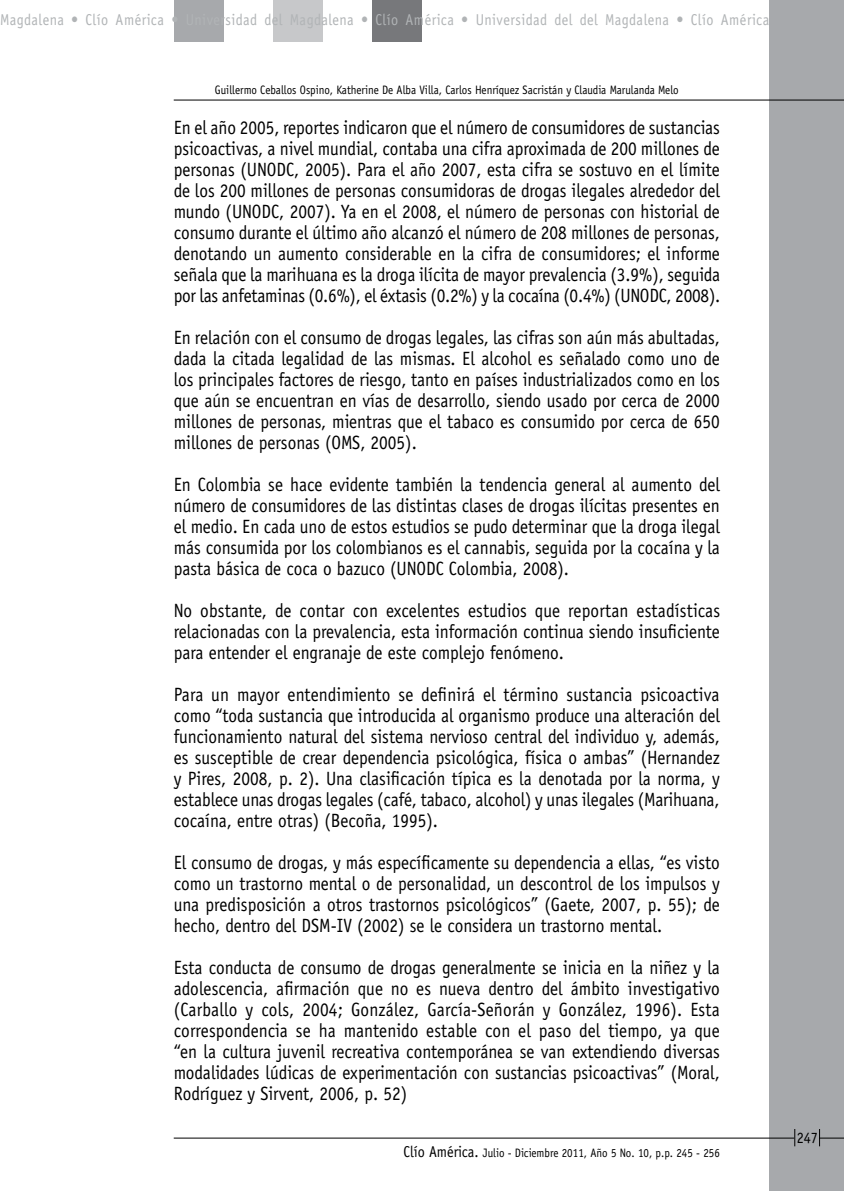
<style>
.page{position:relative;width:844px;height:1191px;background:#fff}
.page>*{position:absolute;margin:0;border:0;box-sizing:border-box;transform-origin:0 0}
.t1{font:19.25px/21px "Officina Sans";color:#000;text-align:justify;scale:.9 1}
.t2{font:15.75px "Officina Sans";letter-spacing:.035em;color:#b1b4b6;scale:.9 1}
.t3{font:15.75px "Officina Sans";color:#000;scale:.9 1}
.t4{font:12.25px "Officina Sans";color:#000;scale:.9 1}
.s1{font-size:15.75px}
</style>
<div class="page">
<div style="left:769px;top:0;width:74px;height:1191px;background:#a7a9ac"></div>
<div style="left:174px;top:0;width:49px;height:41px;background:#a7a9ac"></div>
<div style="left:372px;top:0;width:50px;height:41px;background:#77787b"></div>
<div style="left:273px;top:0;width:49px;height:41px;background:#c7c8ca"></div>
<hr style="left:174px;top:1137px;width:620px;height:1px;background:#000">
<svg style="left:794px;top:1129px;width:1px;height:17px"></svg>
<svg style="left:819px;top:1129px;width:24px;height:17px"></svg>
<hr style="left:174px;top:100px;width:669px;height:1px;background:#000">
<p class="t2" style="left:0;top:11px;width:856px">Magdalena • Clío América • Universidad del Magdalena • Clío América • Universidad del del Magdalena • Clío América</p>
<p class="t4" style="left:215px;top:82px;width:517px">Guillermo Ceballos Ospino, Katherine De Alba Villa, Carlos Henríquez Sacristán y Claudia Marulanda Melo</p>
<p class="t1" style="left:174px;top:117px;width:608px">En el año 2005, reportes indicaron que el número de consumidores de sustancias psicoactivas, a nivel mundial, contaba una cifra aproximada de 200 millones de personas (UNODC, 2005). Para el año 2007, esta cifra se sostuvo en el límite de los 200 millones de personas consumidoras de drogas ilegales alrededor del mundo (UNODC, 2007). Ya en el 2008, el número de personas con historial de consumo durante el último año alcanzó el número de 208 millones de personas, denotando un aumento considerable en la cifra de consumidores; el informe señala que la marihuana es la droga ilícita de mayor prevalencia (3.9%), seguida por las anfetaminas (0.6%), el éxtasis (0.2%) y la cocaína (0.4%) (UNODC, 2008).</p>
<p class="t1" style="left:174px;top:327px;width:608px">En relación con el consumo de drogas legales, las cifras son aún más abultadas, dada la citada legalidad de las mismas. El alcohol es señalado como uno de los principales factores de riesgo, tanto en países industrializados como en los que aún se encuentran en vías de desarrollo, siendo usado por cerca de 2000 millones de personas, mientras que el tabaco es consumido por cerca de 650 millones de personas (OMS, 2005).</p>
<p class="t1" style="left:174px;top:474px;width:608px">En Colombia se hace evidente también la tendencia general al aumento del número de consumidores de las distintas clases de drogas ilícitas presentes en el medio. En cada uno de estos estudios se pudo determinar que la droga ilegal más consumida por los colombianos es el cannabis, seguida por la cocaína y la pasta básica de coca o bazuco (UNODC Colombia, 2008).</p>
<p class="t1" style="left:174px;top:600px;width:608px">No obstante, de contar con excelentes estudios que reportan estadísticas relacionadas con la prevalencia, esta información continua siendo insuficiente para entender el engranaje de este complejo fenómeno.</p>
<p class="t1" style="left:174px;top:684px;width:608px">Para un mayor entendimiento se definirá el término sustancia psicoactiva como “toda sustancia que introducida al organismo produce una alteración del funcionamiento natural del sistema nervioso central del individuo y, además, es susceptible de crear dependencia psicológica, física o ambas” (Hernandez y Pires, 2008, p. 2). Una clasificación típica es la denotada por la norma, y establece unas drogas legales (café, tabaco, alcohol) y unas ilegales (Marihuana, cocaína, entre otras) (Becoña, 1995).</p>
<p class="t1" style="left:174px;top:852px;width:608px">El consumo de drogas, y más específicamente su dependencia a ellas, “es visto como un trastorno mental o de personalidad, un descontrol de los impulsos y una predisposición a otros trastornos psicológicos” (Gaete, 2007, p. 55); de hecho, dentro del DSM-IV (2002) se le considera un trastorno mental.</p>
<p class="t1" style="left:174px;top:957px;width:608px">Esta conducta de consumo de drogas generalmente se inicia en la niñez y la adolescencia, afirmación que no es nueva dentro del ámbito investigativo (Carballo y cols, 2004; González, García-Señorán y González, 1996). Esta correspondencia se ha mantenido estable con el paso del tiempo, ya que “en la cultura juvenil recreativa contemporánea se van extendiendo diversas modalidades lúdicas de experimentación con sustancias psicoactivas” (Moral, Rodríguez y Sirvent, 2006, p. 52)</p>
<p class="t4" style="left:403px;top:1145px;width:353px"><span class="s1">Clío América.</span> Julio - Diciembre 2011, Año 5 No. 10, p.p. 245 - 256</p>
<p class="t3" style="left:796px;top:1128px;width:25px">247</p>
</div>
